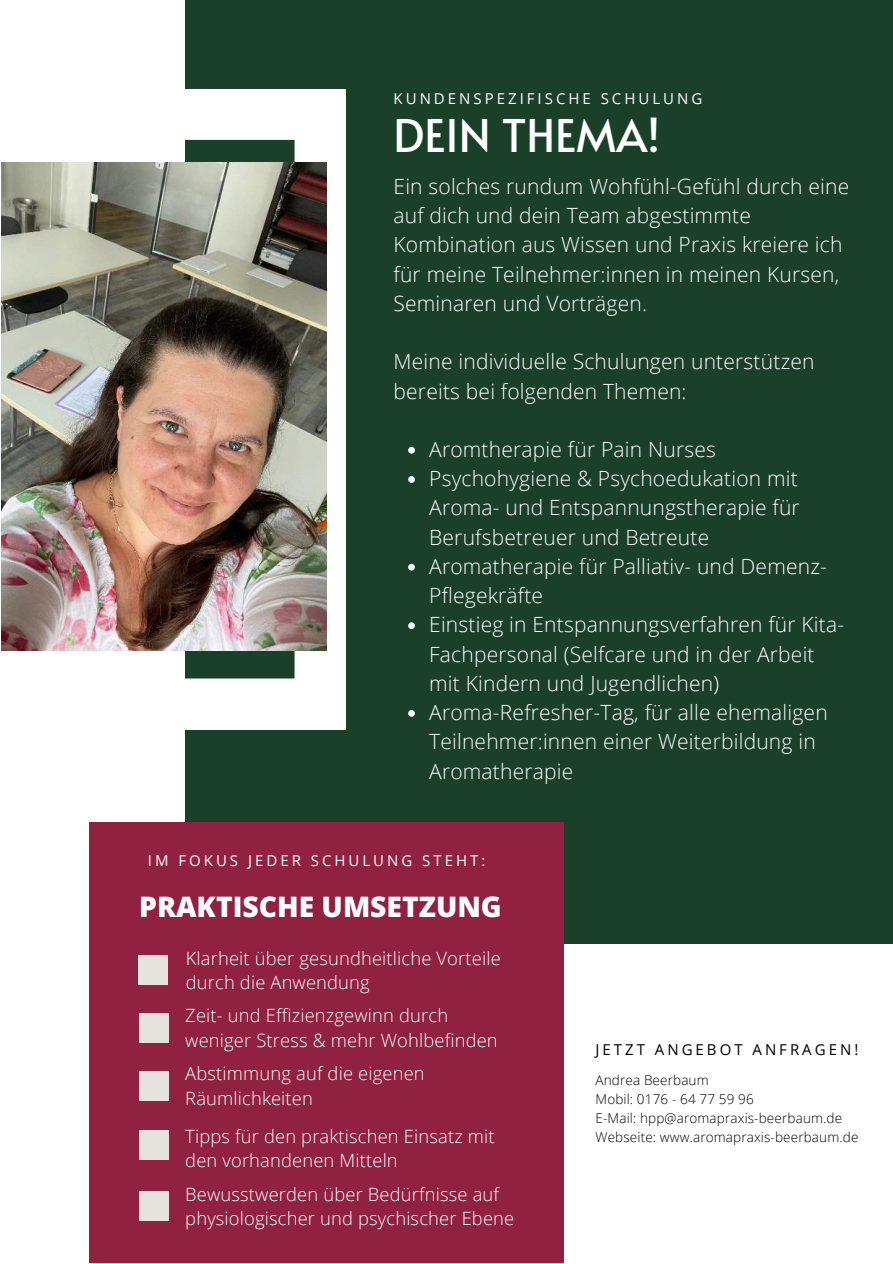
<style>
.page{position:relative;width:893px;height:1264px;background:#fff}
.page>*{position:absolute;margin:0;border:0;box-sizing:border-box;transform-origin:0 0}
.t1{font:45px "Alata";color:#fff}
.t2{font:800 28.2px "Open Sans";color:#fff}
.t3{font:300 21px/29.2px "Open Sans";letter-spacing:.01em;color:#fff}
.t4{font:300 18.3px/24.8px "Open Sans";letter-spacing:.01em;color:#fff}
.t5{font:15px "Open Sans";letter-spacing:.2em;color:#fff}
.t6{font:15px "Open Sans";letter-spacing:.2em;color:#000}
.t7{font:300 13.5px/18.9px "Open Sans";letter-spacing:.01em;color:#000}
</style>
<div class="page">
<div style="left:185px;top:0;width:707px;height:943px;background:#1a402a"></div>
<svg style="left:1px;top:89px;width:344px;height:640px"></svg>
<div style="left:89px;top:822px;width:474px;height:440px;background:#902140"></div>
<div style="left:139px;top:955px;width:29px;height:29px;background:#e6e3df"></div>
<div style="left:139px;top:1013px;width:29px;height:29px;background:#e6e3df"></div>
<div style="left:139px;top:1071px;width:29px;height:29px;background:#e6e3df"></div>
<div style="left:139px;top:1130px;width:29px;height:29px;background:#e6e3df"></div>
<div style="left:139px;top:1191px;width:29px;height:29px;background:#e6e3df"></div>
<img style="left:1px;top:162px;width:325px;height:488px">
<svg style="left:408px;top:447px;width:7px;height:6px"></svg>
<svg style="left:408px;top:476px;width:7px;height:7px"></svg>
<svg style="left:408px;top:564px;width:7px;height:6px"></svg>
<svg style="left:408px;top:622px;width:7px;height:7px"></svg>
<svg style="left:408px;top:710px;width:7px;height:6px"></svg>
<p class="t5" style="left:393px;top:88px;width:310px">KUNDENSPEZIFISCHE SCHULUNG</p>
<h1 class="t1" style="left:393px;top:96px;width:268px">DEIN THEMA!</h1>
<p class="t3" style="left:393px;top:171px;width:457px">Ein solches rundum Wohfühl-Gefühl durch eine auf dich und dein Team abgestimmte Kombination aus Wissen und Praxis kreiere ich für meine Teilnehmer:innen in meinen Kursen, Seminaren und Vorträgen.</p>
<p class="t3" style="left:393px;top:346px;width:422px">Meine individuelle Schulungen unterstützen bereits bei folgenden Themen:</p>
<p class="t3" style="left:429px;top:434px;width:416px">Aromtherapie für Pain Nurses Psychohygiene &amp; Psychoedukation mit Aroma- und Entspannungstherapie für Berufsbetreuer und Betreute Aromatherapie für Palliativ- und Demenz-Pflegekräfte<br>Einstieg in Entspannungsverfahren für Kita-Fachpersonal (Selfcare und in der Arbeit mit Kindern und Jugendlichen)<br>Aroma-Refresher-Tag, für alle ehemaligen Teilnehmer:innen einer Weiterbildung in Aromatherapie</p>
<p class="t5" style="left:148px;top:850px;width:339px">IM FOKUS JEDER SCHULUNG STEHT:</p>
<h2 class="t2" style="left:139px;top:887px;width:364px">PRAKTISCHE UMSETZUNG</h2>
<p class="t4" style="left:186px;top:945px;width:316px">Klarheit über gesundheitliche Vorteile durch die Anwendung</p>
<p class="t4" style="left:185px;top:1002px;width:314px">Zeit- und Effizienzgewinn durch weniger Stress &amp; mehr Wohlbefinden</p>
<p class="t4" style="left:185px;top:1060px;width:241px">Abstimmung auf die eigenen<br>Räumlichkeiten</p>
<p class="t4" style="left:185px;top:1123px;width:311px">Tipps für den praktischen Einsatz mit den vorhandenen Mitteln</p>
<p class="t4" style="left:185px;top:1181px;width:330px">Bewusstwerden über Bedürfnisse auf physiologischer und psychischer Ebene</p>
<p class="t6" style="left:595px;top:1039px;width:264px">JETZT ANGEBOT ANFRAGEN!</p>
<p class="t7" style="left:595px;top:1070px;width:264px">Andrea Beerbaum<br>Mobil: 0176 - 64 77 59 96<br>E-Mail: hpp@aromapraxis-beerbaum.de<br>Webseite: www.aromapraxis-beerbaum.de</p>
</div>
